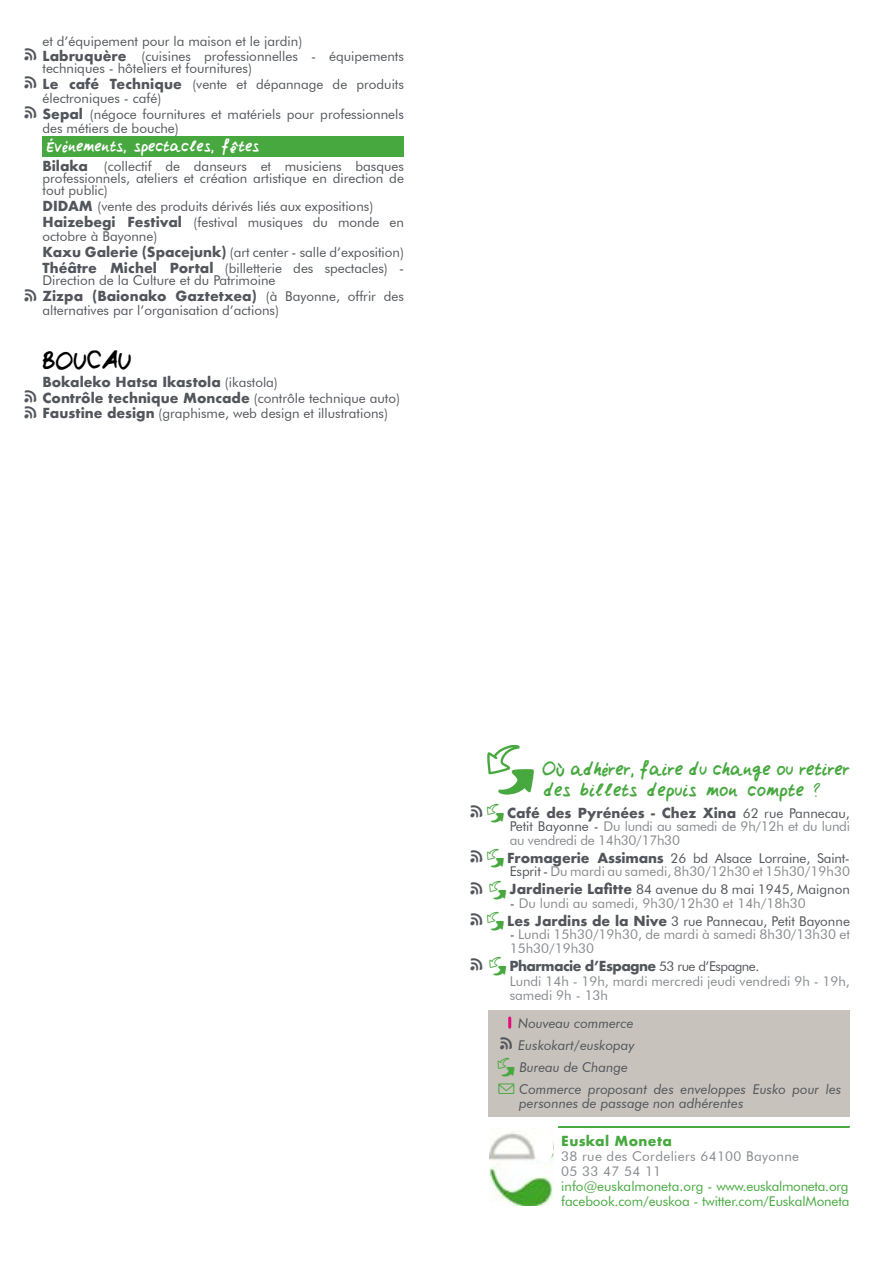
<style>
.page{position:relative;width:893px;height:1263px;background:#fff}
.page>*{position:absolute;margin:0;border:0;box-sizing:border-box;transform-origin:0 0}
.t1{font:27px "Claires Hand 3";letter-spacing:.025em;color:#000}
.t2{font:21px/21px "Claires Hand 3";letter-spacing:.005em;color:#47a83f}
.t3{font:18px "Claires Hand 3";letter-spacing:.02em;color:#fff}
.t4{font:13.5px/15.9px "Futura BT";color:#52555b}
.t5{font:13.5px/13.5px "Futura BT";color:#878a8e}
.t6{font:700 13.5px/15.6px "Futura";color:#52555b}
.t7{font:italic 13.5px/21.3px "Futura BT";color:#52555b}
.t8{font:13.5px/15px "Futura BT";letter-spacing:-.01em;color:#47a83f}
.t9{font:13.5px/13.5px "Futura BT";letter-spacing:-.02em;color:#878a8e}
.t10{font:13.5px/15px "Futura BT";letter-spacing:.025em;color:#878a8e}
.t11{font:700 13.5px "Futura";letter-spacing:-.04em;color:#52555b}
.t12{font:700 13.5px "Futura";letter-spacing:.025em;color:#47a83f}
.s1{font-family:"Futura";font-weight:700}
.s2{font-family:"Futura BT";font-weight:400}
.s3{color:#47a83f}
.s4{color:#52555b}
.s5{font-family:"Futura";font-weight:700;color:#52555b}
.s6{font-family:"Outlinemix";font-style:normal;font-size:15px;color:#47a83f}
</style>
<div class="page">
<div style="left:43px;top:137px;width:361px;height:20px;background:#47a83f"></div>
<svg style="left:558px;top:1126px;width:292px;height:2px"></svg>
<div style="left:488px;top:1010px;width:362px;height:106px;background:#c7c2bb"></div>
<svg style="left:508px;top:1018px;width:3px;height:9px"></svg>
<img style="left:489px;top:1131px;width:64px;height:74px">
<div style="left:534px;top:1135px;width:19px;height:26px;background:#fff;border-radius:50%"></div>
<p class="t4" style="left:43px;top:33px;width:363px;line-height:15.1px">et d’équipement pour la maison et le jardin)<br><span class="s1">Labruquère</span> (cuisines professionnelles - équipements</p>
<p class="t4" style="left:43px;top:60px;width:363px">techniques - hôteliers et fournitures)<br><span class="s1">Le café Technique</span> (vente et dépannage de produits</p>
<p class="t4" style="left:43px;top:90px;width:363px">électroniques - café)<br><span class="s1">Sepal</span> (négoce fournitures et matériels pour professionnels</p>
<p class="t4" style="left:43px;top:120px;width:138px">des métiers de bouche)</p>
<h3 class="t3" style="left:47px;top:139px;width:214px">Événements, spectacles, fêtes</h3>
<p class="t4" style="left:43px;top:160px;width:363px;line-height:12px;text-align:justify"><span class="s1">Bilaka</span> (collectif de danseurs et musiciens basques professionnels, ateliers et création artistique en direction de tout public)</p>
<p class="t4" style="left:43px;top:198px;width:363px;line-height:16.4px"><span class="s1">DIDAM</span> (vente des produits dérivés liés aux expositions)<br><span class="s1">Haizebegi Festival</span> (festival musiques du monde en</p>
<p class="t4" style="left:43px;top:229px;width:363px">octobre à Bayonne)<br><span class="s1">Kaxu Galerie (Spacejunk)</span> (art center - salle d’exposition)<br><span class="s1">Théâtre Michel Portal</span> (billetterie des spectacles) -</p>
<p class="t4" style="left:43px;top:272px;width:234px">Direction de la Culture et du Patrimoine</p>
<p class="t6" style="left:43px;top:288px;width:363px">Zizpa (Baionako Gaztetxea) <span class="s2">(à Bayonne, offrir des</span></p>
<p class="t4" style="left:43px;top:303px;width:238px">alternatives par l’organisation d’actions)</p>
<h1 class="t1" style="left:43px;top:350px;width:90px">BOUCAU</h1>
<p class="t6" style="left:43px;top:374px;width:359px">Bokaleko Hatsa Ikastola <span class="s2">(ikastola)<br></span>Contrôle technique Moncade <span class="s2">(contrôle technique auto)</span></p>
<p class="t4" style="left:43px;top:405px;width:347px"><span class="s1">Faustine design</span> (graphisme, web design et illustrations)</p>
<h2 class="t2" style="left:544px;top:760px;width:308px;text-indent:-60px">◆Où adhérer, faire du change ou retirer des billets depuis mon compte ?</h2>
<p class="t6" style="left:486px;top:805px;width:365px"><span class="s3">◆</span>Café des Pyrénées - Chez Xina <span class="s2">62 rue Pannecau,</span></p>
<p class="t9" style="left:510px;top:820px;width:342px"><span class="s4">Petit Bayonne -</span> Du lundi au samedi de 9h/12h et du lundi au vendredi de 14h30/17h30</p>
<p class="t5" style="left:486px;top:851px;width:365px;text-align:right"><span class="s3">◆</span><span class="s5">Fromagerie Assimans</span> <span class="s4">26 bd Alsace Lorraine, Saint-<br>Esprit -</span> Du mardi au samedi, 8h30/12h30 et 15h30/19h30</p>
<p class="t4" style="left:488px;top:881px;width:363px"><span class="s3">◆</span><span class="s1">Jardinerie Lafitte</span> 84 avenue du 8 mai 1945, Maignon</p>
<p class="t5" style="left:510px;top:896px;width:298px"><span class="s4">-</span> Du lundi au samedi, 9h30/12h30 et 14h/18h30</p>
<p class="t4" style="left:486px;top:913px;width:365px"><span class="s3">◆</span><span class="s1">Les Jardins de la Nive</span> 3 rue Pannecau, Petit Bayonne</p>
<p class="t5" style="left:510px;top:928px;width:342px"><span class="s4">-</span> Lundi 15h30/19h30, de mardi à samedi 8h30/13h30 et<br>15h30/19h30</p>
<p class="t11" style="left:488px;top:957px;width:272px"><span class="s3">◆</span>Pharmacie d’Espagne <span class="s2">53 rue d’Espagne.</span></p>
<p class="t5" style="left:510px;top:974px;width:342px">Lundi 14h - 19h, mardi mercredi jeudi vendredi 9h - 19h, samedi 9h - 13h</p>
<p class="t7" style="left:518px;top:1013px;width:118px">Nouveau commerce<br>Euskokart/euskopay</p>
<p class="t7" style="left:519px;top:1081px;width:324px;line-height:14.4px;text-indent:-21px"><span class="s6">á</span> Commerce proposant des enveloppes Eusko pour les personnes de passage non adhérentes</p>
<p class="t7" style="left:497px;top:1056px;width:133px"><span class="s3">◆</span>Bureau de Change</p>
<p class="t12" style="left:561px;top:1131px;width:112px">Euskal Moneta</p>
<p class="t10" style="left:561px;top:1148px;width:239px">38 rue des Cordeliers 64100 Bayonne<br>05 33 47 54 11</p>
<p class="t8" style="left:561px;top:1178px;width:290px">info@euskalmoneta.org - www.euskalmoneta.org facebook.com/euskoa - twitter.com/EuskalMoneta</p>
</div>
